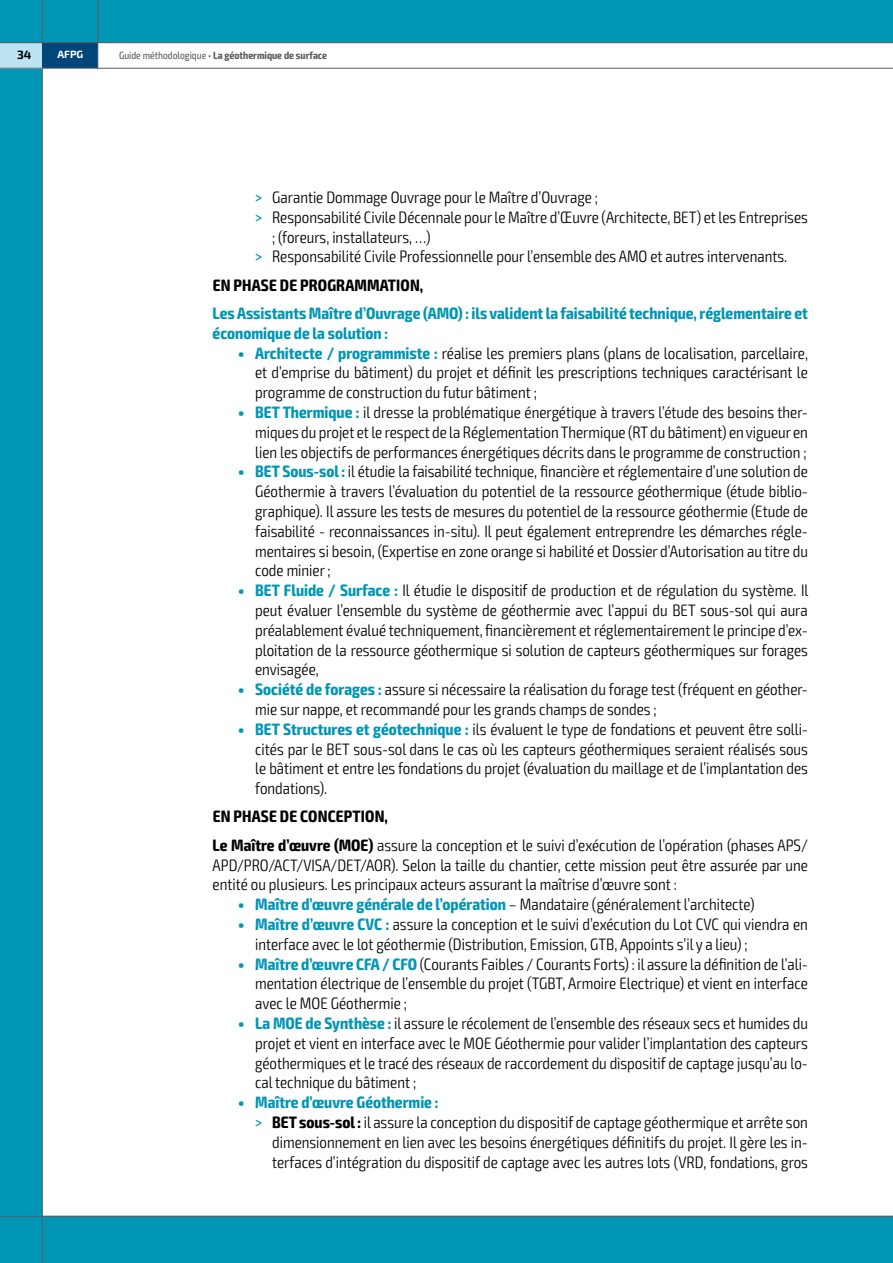
<style>
.page{position:relative;width:893px;height:1263px;background:#fff}
.page>*{position:absolute;margin:0;border:0;box-sizing:border-box;transform-origin:0 0}
.t1{font:300 condensed 16.5px/19.8px "Exo 2";color:#000;text-align:justify}
.t2{font:700 condensed 16.5px/19.8px "Exo 2";color:#0096b5}
.t3{font:700 condensed 16.5px "Exo 2";letter-spacing:.01em;color:#000}
.t4{font:700 12px "Exo 2";color:#000}
.t5{font:700 condensed 10.5px "Exo 2";color:#5e5e62}
.t6{font:700 10.5px "Exo 2";color:#fff}
.s1{font-weight:400}
.s2{font-weight:500;color:#0096b5}
.s3{font-weight:900;font-stretch:normal;color:#0096b5}
.s4{font-weight:700;color:#0096b5}
.s5{font-weight:700}
.s6{font-weight:900;font-stretch:normal}
</style>
<div class="page">
<div style="left:0;top:0;width:893px;height:43px;background:#0096b5"></div>
<div style="left:43px;top:1217px;width:850px;height:46px;background:#0096b5"></div>
<div style="left:0;top:0;width:43px;height:1263px;background:#0096b5"></div>
<div style="left:0;top:43px;width:43px;height:25px;background:#bde3f2"></div>
<div style="left:43px;top:43px;width:55px;height:25px;background:#004678"></div>
<hr style="left:98px;top:0;width:1px;height:69px;background:#5e5e62">
<hr style="left:0;top:42px;width:893px;height:1px;background:#5e5e62">
<hr style="left:0;top:68px;width:893px;height:1px;background:#5e5e62">
<hr style="left:0;top:1216px;width:893px;height:1px;background:#5e5e62">
<p class="t4" style="left:17px;top:46px;width:16px">34</p>
<p class="t6" style="left:57px;top:47px;width:27px">AFPG</p>
<p class="t5" style="left:119px;top:49px;width:210px"><span class="s1">Guide méthodologique •</span> La géothermique de surface</p>
<p class="t1" style="left:255px;top:188px;width:344px"><span class="s2">&gt;</span> Garantie Dommage Ouvrage pour le Maître d’Ouvrage ;</p>
<p class="t1" style="left:255px;top:207px;width:554px"><span class="s2">&gt;</span> Responsabilité Civile Décennale pour le Maître d’Œuvre (Architecte, BET) et les Entreprises</p>
<p class="t1" style="left:272px;top:227px;width:160px">; (foreurs, installateurs, …)</p>
<p class="t1" style="left:255px;top:247px;width:533px"><span class="s2">&gt;</span> Responsabilité Civile Professionnelle pour l’ensemble des AMO et autres intervenants.</p>
<p class="t3" style="left:213px;top:275px;width:212px">EN PHASE DE PROGRAMMATION,</p>
<p class="t2" style="left:213px;top:304px;width:597px">Les Assistants Maître d’Ouvrage (AMO) : ils valident la faisabilité technique, réglementaire et économique de la solution :</p>
<p class="t1" style="left:255px;top:343px;width:554px;text-indent:-17px"><span class="s3">•</span> <span class="s4">Architecte / programmiste :</span> réalise les premiers plans (plans de localisation, parcellaire, et d’emprise du bâtiment) du projet et définit les prescriptions techniques caractérisant le programme de construction du futur bâtiment ;</p>
<p class="t1" style="left:255px;top:403px;width:554px;text-indent:-17px"><span class="s3">•</span> <span class="s4">BET Thermique :</span> il dresse la problématique énergétique à travers l’étude des besoins ther&shy;miques du projet et le respect de la Réglementation Thermique (RT du bâtiment) en vigueur en lien les objectifs de performances énergétiques décrits dans le programme de construction ;</p>
<p class="t1" style="left:255px;top:462px;width:554px;text-indent:-17px"><span class="s3">•</span> <span class="s4">BET Sous-sol :</span> il étudie la faisabilité technique, financière et réglementaire d’une solution de Géothermie à travers l’évaluation du potentiel de la ressource géothermique (étude biblio&shy;graphique). Il assure les tests de mesures du potentiel de la ressource géothermie (Etude de faisabilité - reconnaissances in-situ). Il peut également entreprendre les démarches régle&shy;mentaires si besoin, (Expertise en zone orange si habilité et Dossier d’Autorisation au titre du code minier ;</p>
<p class="t1" style="left:255px;top:581px;width:555px;text-indent:-17px"><span class="s3">•</span> <span class="s4">BET Fluide / Surface :</span> Il étudie le dispositif de production et de régulation du système. Il peut évaluer l’ensemble du système de géothermie avec l’appui du BET sous-sol qui aura préalablement évalué techniquement, financièrement et réglementairement le principe d’ex&shy;ploitation de la ressource géothermique si solution de capteurs géothermiques sur forages envisagée,</p>
<p class="t1" style="left:255px;top:680px;width:554px;text-indent:-17px"><span class="s3">•</span> <span class="s4">Société de forages :</span> assure si nécessaire la réalisation du forage test (fréquent en géother&shy;mie sur nappe, et recommandé pour les grands champs de sondes ;</p>
<p class="t1" style="left:255px;top:719px;width:554px;text-indent:-17px"><span class="s3">•</span> <span class="s4">BET Structures et géotechnique :</span> ils évaluent le type de fondations et peuvent être solli&shy;cités par le BET sous-sol dans le cas où les capteurs géothermiques seraient réalisés sous le bâtiment et entre les fondations du projet (évaluation du maillage et de l’implantation des fondations).</p>
<p class="t1" style="left:213px;top:803px;width:597px;line-height:28.3px"><span class="s5">EN PHASE DE CONCEPTION,<br>Le Maître d’œuvre (MOE)</span> assure la conception et le suivi d’exécution de l’opération (phases APS/</p>
<p class="t1" style="left:213px;top:855px;width:597px">APD/PRO/ACT/VISA/DET/AOR). Selon la taille du chantier, cette mission peut être assurée par une entité ou plusieurs. Les principaux acteurs assurant la maîtrise d’œuvre sont :</p>
<p class="t1" style="left:238px;top:895px;width:518px"><span class="s3">•</span> <span class="s4">Maître d’œuvre générale de l’opération</span> – Mandataire (généralement l’architecte)</p>
<p class="t1" style="left:255px;top:915px;width:554px;text-indent:-17px"><span class="s3">•</span> <span class="s4">Maître d’œuvre CVC :</span> assure la conception et le suivi d’exécution du Lot CVC qui viendra en interface avec le lot géothermie (Distribution, Emission, GTB, Appoints s’il y a lieu) ;</p>
<p class="t1" style="left:255px;top:954px;width:554px;text-indent:-17px"><span class="s3">•</span> <span class="s4">Maître d’œuvre CFA / CFO</span> (Courants Faibles / Courants Forts) : il assure la définition de l’ali&shy;mentation électrique de l’ensemble du projet (TGBT, Armoire Electrique) et vient en interface avec le MOE Géothermie ;</p>
<p class="t1" style="left:255px;top:1014px;width:554px;text-indent:-17px"><span class="s3">•</span> <span class="s4">La MOE de Synthèse :</span> il assure le récolement de l’ensemble des réseaux secs et humides du projet et vient en interface avec le MOE Géothermie pour valider l’implantation des capteurs géothermiques et le tracé des réseaux de raccordement du dispositif de captage jusqu’au lo&shy;cal technique du bâtiment ;</p>
<p class="t2" style="left:238px;top:1093px;width:202px"><span class="s6">•</span> Maître d’œuvre Géothermie :</p>
<p class="t1" style="left:255px;top:1113px;width:554px"><span class="s2">&gt;</span> <span class="s5">BET sous-sol :</span> il assure la conception du dispositif de captage géothermique et arrête son</p>
<p class="t1" style="left:272px;top:1132px;width:537px">dimensionnement en lien avec les besoins énergétiques définitifs du projet. Il gère les in-</p>
<p class="t1" style="left:272px;top:1152px;width:537px">terfaces d’intégration du dispositif de captage avec les autres lots (VRD, fondations, gros</p>
</div>
